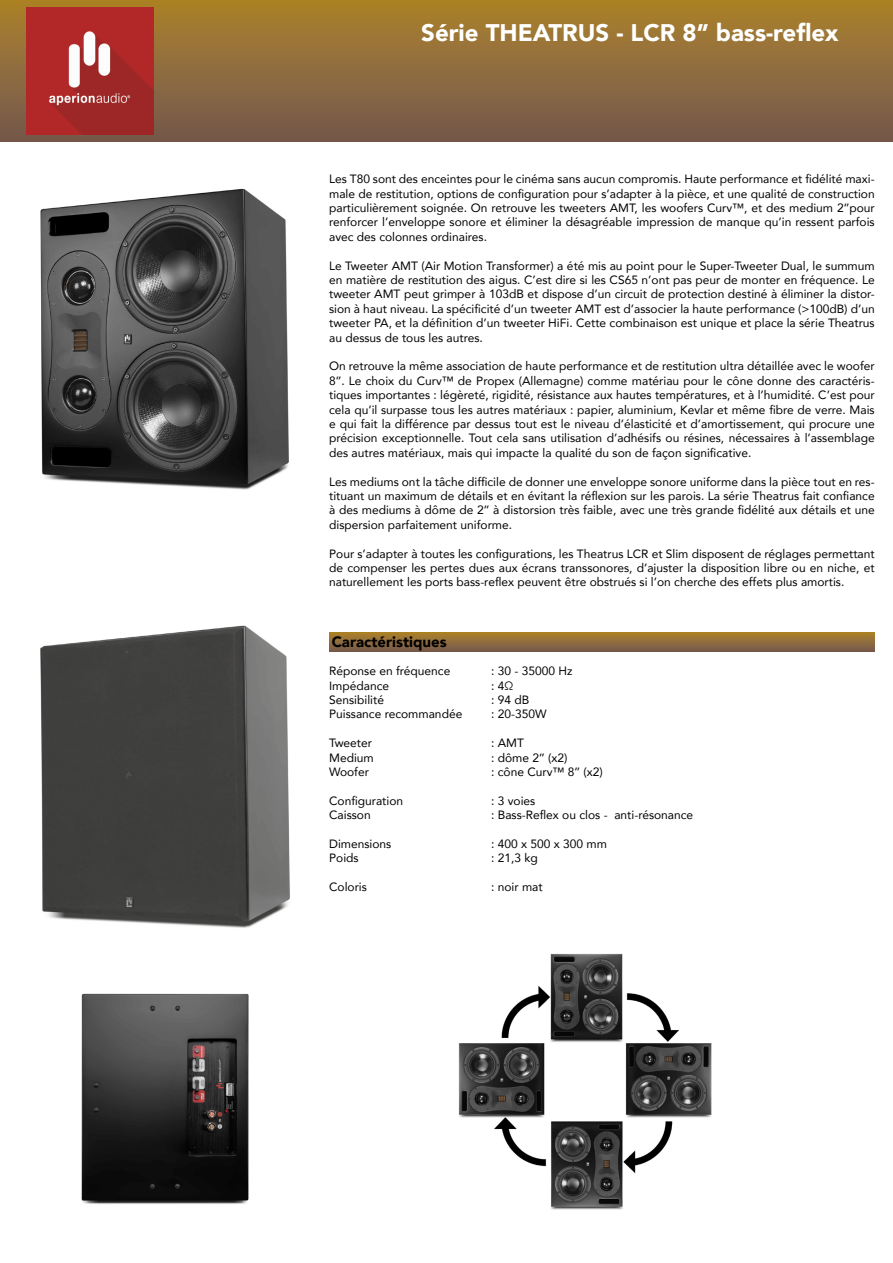
<style>
.page{position:relative;width:893px;height:1263px;background:#fff}
.page>*{position:absolute;margin:0;border:0;box-sizing:border-box;transform-origin:0 0}
.t1{font:900 24px "Avenir";color:#fff}
.t2{font:900 15px "Avenir";color:#000}
.t3{font:12px/14.4px "Avenir";color:#000;text-align:justify}
</style>
<div class="page">
<div style="left:0;top:0;width:893px;height:142px;background:linear-gradient(to bottom,#ab812b,#74584e)"></div>
<svg style="left:329px;top:632px;width:546px;height:19px;background:#926e3a"></svg>
<img style="left:26px;top:7px;width:128px;height:128px">
<img style="left:40px;top:188px;width:249px;height:302px">
<img style="left:40px;top:625px;width:250px;height:303px">
<img style="left:81px;top:993px;width:168px;height:211px">
<img style="left:458px;top:953px;width:254px;height:256px">
<h1 class="t1" style="left:421px;top:13px;width:419px">Série THEATRUS - LCR 8’’ bass-reflex</h1>
<p class="t3" style="left:329px;top:171px;width:547px">Les T80 sont des enceintes pour le cinéma sans aucun compromis. Haute performance et fidélité maxi&shy;male de restitution, options de configuration pour s’adapter à la pièce, et une qualité de construction particulièrement soignée. On retrouve les tweeters AMT, les woofers Curv™, et des medium 2’’pour renforcer l’enveloppe sonore et éliminer la désagréable impression de manque qu’in ressent parfois avec des colonnes ordinaires.</p>
<p class="t3" style="left:329px;top:258px;width:547px">Le Tweeter AMT (Air Motion Transformer) a été mis au point pour le Super-Tweeter Dual, le summum en matière de restitution des aigus. C’est dire si les CS65 n’ont pas peur de monter en fréquence. Le tweeter AMT peut grimper à 103dB et dispose d’un circuit de protection destiné à éliminer la distor&shy;sion à haut niveau. La spécificité d’un tweeter AMT est d’associer la haute performance (&gt;100dB) d’un tweeter PA, et la définition d’un tweeter HiFi. Cette combinaison est unique et place la série Theatrus au dessus de tous les autres.</p>
<p class="t3" style="left:329px;top:359px;width:547px">On retrouve la même association de haute performance et de restitution ultra détaillée avec le woofer 8’’. Le choix du Curv™ de Propex (Allemagne) comme matériau pour le cône donne des caractéris&shy;tiques importantes : légèreté, rigidité, résistance aux hautes températures, et à l’humidité. C’est pour cela qu’il surpasse tous les autres matériaux : papier, aluminium, Kevlar et même fibre de verre. Mais e qui fait la différence par dessus tout est le niveau d’élasticité et d’amortissement, qui procure une précision exceptionnelle. Tout cela sans utilisation d’adhésifs ou résines, nécessaires à l’assemblage des autres matériaux, mais qui impacte la qualité du son de façon significative.</p>
<p class="t3" style="left:329px;top:474px;width:547px">Les mediums ont la tâche difficile de donner une enveloppe sonore uniforme dans la pièce tout en res&shy;tituant un maximum de détails et en évitant la réflexion sur les parois. La série Theatrus fait confiance à des mediums à dôme de 2’’ à distorsion très faible, avec une très grande fidélité aux détails et une dispersion parfaitement uniforme.</p>
<p class="t3" style="left:329px;top:546px;width:547px">Pour s’adapter à toutes les configurations, les Theatrus LCR et Slim disposent de réglages permettant de compenser les pertes dues aux écrans transsonores, d’ajuster la disposition libre ou en niche, et naturellement les ports bass-reflex peuvent être obstrués si l’on cherche des effets plus amortis.</p>
<p class="t2" style="left:332px;top:629px;width:117px">Caractéristiques</p>
<p class="t3" style="left:329px;top:663px;width:123px">Réponse en fréquence</p>
<p class="t3" style="left:491px;top:663px;width:83px">: 30 - 35000 Hz</p>
<p class="t3" style="left:329px;top:678px;width:62px">Impédance</p>
<p class="t3" style="left:491px;top:678px;width:24px">: 4Ω</p>
<p class="t3" style="left:329px;top:692px;width:56px">Sensibilité</p>
<p class="t3" style="left:491px;top:692px;width:40px">: 94 dB</p>
<p class="t3" style="left:329px;top:707px;width:135px">Puissance recommandée</p>
<p class="t3" style="left:491px;top:707px;width:57px">: 20-350W</p>
<p class="t3" style="left:329px;top:735px;width:44px">Tweeter</p>
<p class="t3" style="left:491px;top:735px;width:34px">: AMT</p>
<p class="t3" style="left:329px;top:750px;width:46px">Medium</p>
<p class="t3" style="left:491px;top:750px;width:78px">: dôme 2’’ (x2)</p>
<p class="t3" style="left:329px;top:764px;width:41px">Woofer</p>
<p class="t3" style="left:491px;top:764px;width:113px">: cône Curv™ 8’’ (x2)</p>
<p class="t3" style="left:329px;top:793px;width:76px">Configuration</p>
<p class="t3" style="left:491px;top:793px;width:46px">: 3 voies</p>
<p class="t3" style="left:329px;top:807px;width:43px">Caisson</p>
<p class="t3" style="left:491px;top:807px;width:204px">: Bass-Reflex ou clos - anti-résonance</p>
<p class="t3" style="left:329px;top:836px;width:64px">Dimensions</p>
<p class="t3" style="left:491px;top:836px;width:117px">: 400 x 500 x 300 mm</p>
<p class="t3" style="left:329px;top:851px;width:31px">Poids</p>
<p class="t3" style="left:491px;top:851px;width:48px">: 21,3 kg</p>
<p class="t3" style="left:329px;top:879px;width:39px">Coloris</p>
<p class="t3" style="left:491px;top:879px;width:53px">: noir mat</p>
</div>
